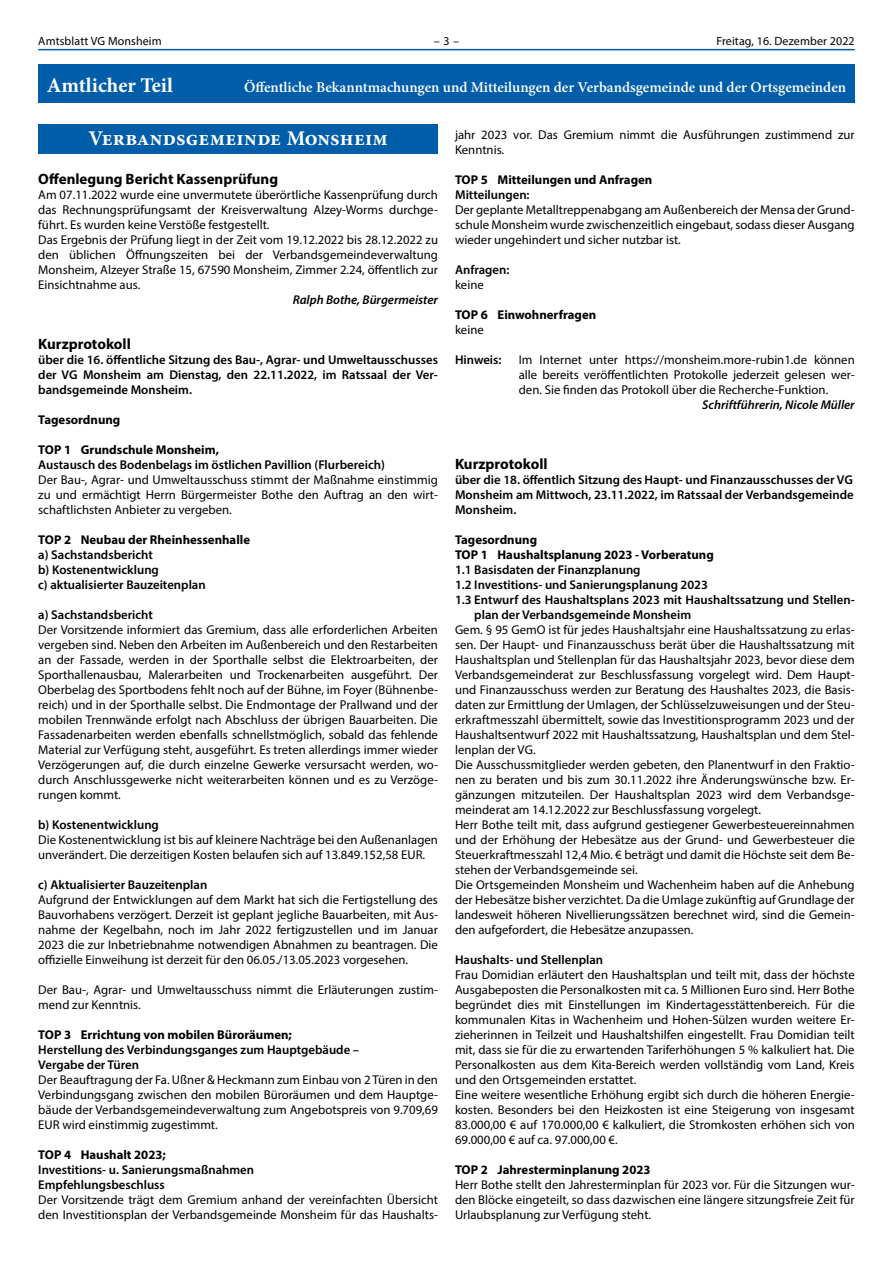
<style>
.page{position:relative;width:893px;height:1263px;background:#fff}
.page>*{position:absolute;margin:0;border:0;box-sizing:border-box;transform-origin:0 0}
.t1{font:700 20.85px "Minion Pro";letter-spacing:.01em;color:#fff}
.t2{font:600 15px "Minion Pro";color:#fff}
.t3{font:700 15px "Myriad Pro";color:#000}
.t4{font:12.75px/15px "Myriad Pro";color:#000}
.t5{font:600 12.75px/15px "Myriad Pro";color:#000}
.t6{font:700 12.75px/15px "Myriad Pro";color:#000}
.t7{font:italic 600 12.75px "Myriad Pro";color:#000}
.t8{font:12px "Myriad Pro";letter-spacing:.01em;color:#000}
</style>
<div class="page">
<hr style="left:38px;top:49px;width:817px;height:1px;background:#005da9">
<div style="left:38px;top:64px;width:817px;height:38px;background:#005da9"></div>
<div style="left:38px;top:124px;width:400px;height:29px;background:#005da9"></div>
<p class="t8" style="left:38px;top:34px;width:125px">Amtsblatt VG Monsheim</p>
<p class="t8" style="left:434px;top:34px;width:27px">– 3 –</p>
<p class="t8" style="left:716px;top:34px;width:140px">Freitag, 16. Dezember 2022</p>
<h1 class="t1" style="left:47px;top:70px;width:128px">Amtlicher Teil</h1>
<p class="t2" style="left:244px;top:76px;width:604px">Öffentliche Bekanntmachungen und Mitteilungen der Verbandsgemeinde und der Ortsgemeinden</p>
<h1 class="t1" style="left:88px;top:124px;width:301px">Verbandsgemeinde Monsheim</h1>
<p class="t3" style="left:38px;top:169px;width:241px">Offenlegung Bericht Kassenprüfung</p>
<p class="t4" style="left:38px;top:187px;width:401px">Am 07.11.2022 wurde eine unvermutete überörtliche Kassenprüfung durch das Rechnungsprüfungsamt der Kreisverwaltung Alzey-Worms durchge&shy;führt. Es wurden keine Verstöße festgestellt.<br>Das Ergebnis der Prüfung liegt in der Zeit vom 19.12.2022 bis 28.12.2022 zu den üblichen Öffnungszeiten bei der Verbandsgemeindeverwaltung Monsheim, Alzeyer Straße 15, 67590 Monsheim, Zimmer 2.24, öffentlich zur Einsichtnahme aus.</p>
<p class="t7" style="left:293px;top:292px;width:147px">Ralph Bothe, Bürgermeister</p>
<p class="t3" style="left:38px;top:334px;width:94px">Kurzprotokoll</p>
<p class="t5" style="left:38px;top:352px;width:401px;text-align:justify">über die 16. öffentliche Sitzung des Bau-, Agrar- und Umweltausschusses der VG Monsheim am Dienstag, den 22.11.2022, im Ratssaal der Ver&shy;bandsgemeinde Monsheim.</p>
<p class="t6" style="left:38px;top:412px;width:84px">Tagesordnung</p>
<p class="t6" style="left:38px;top:442px;width:182px">TOP 1 Grundschule Monsheim,</p>
<p class="t5" style="left:38px;top:457px;width:348px">Austausch des Bodenbelags im östlichen Pavillion (Flurbereich)</p>
<p class="t4" style="left:38px;top:472px;width:401px;text-align:justify">Der Bau-, Agrar- und Umweltausschuss stimmt der Maßnahme einstimmig zu und ermächtigt Herrn Bürgermeister Bothe den Auftrag an den wirt&shy;schaftlichsten Anbieter zu vergeben.</p>
<p class="t6" style="left:38px;top:532px;width:213px">TOP 2 Neubau der Rheinhessenhalle</p>
<p class="t5" style="left:38px;top:547px;width:169px">a) Sachstandsbericht<br>b) Kostenentwicklung<br>c) aktualisierter Bauzeitenplan</p>
<p class="t5" style="left:38px;top:607px;width:116px">a) Sachstandsbericht</p>
<p class="t4" style="left:38px;top:622px;width:401px;text-align:justify">Der Vorsitzende informiert das Gremium, dass alle erforderlichen Arbeiten vergeben sind. Neben den Arbeiten im Außenbereich und den Restarbeiten an der Fassade, werden in der Sporthalle selbst die Elektroarbeiten, der Sporthallenausbau, Malerarbeiten und Trockenarbeiten ausgeführt. Der Oberbelag des Sportbodens fehlt noch auf der Bühne, im Foyer (Bühnenbe&shy;reich) und in der Sporthalle selbst. Die Endmontage der Prallwand und der mobilen Trennwände erfolgt nach Abschluss der übrigen Bauarbeiten. Die Fassadenarbeiten werden ebenfalls schnellstmöglich, sobald das fehlende Material zur Verfügung steht, ausgeführt. Es treten allerdings immer wieder Verzögerungen auf, die durch einzelne Gewerke versursacht werden, wo&shy;durch Anschlussgewerke nicht weiterarbeiten können und es zu Verzöge&shy;rungen kommt.</p>
<p class="t5" style="left:38px;top:817px;width:122px">b) Kostenentwicklung</p>
<p class="t4" style="left:38px;top:832px;width:401px">Die Kostenentwicklung ist bis auf kleinere Nachträge bei den Außenanlagen unverändert. Die derzeitigen Kosten belaufen sich auf 13.849.152,58 EUR.</p>
<p class="t5" style="left:38px;top:877px;width:171px">c) Aktualisierter Bauzeitenplan</p>
<p class="t4" style="left:38px;top:892px;width:401px;text-align:justify">Aufgrund der Entwicklungen auf dem Markt hat sich die Fertigstellung des Bauvorhabens verzögert. Derzeit ist geplant jegliche Bauarbeiten, mit Aus&shy;nahme der Kegelbahn, noch im Jahr 2022 fertigzustellen und im Januar 2023 die zur Inbetriebnahme notwendigen Abnahmen zu beantragen. Die offizielle Einweihung ist derzeit für den 06.05./13.05.2023 vorgesehen.</p>
<p class="t4" style="left:38px;top:982px;width:401px">Der Bau-, Agrar- und Umweltausschuss nimmt die Erläuterungen zustim&shy;mend zur Kenntnis.</p>
<p class="t6" style="left:38px;top:1027px;width:255px">TOP 3 Errichtung von mobilen Büroräumen;</p>
<p class="t5" style="left:38px;top:1042px;width:322px">Herstellung des Verbindungsganges zum Hauptgebäude –<br>Vergabe der Türen</p>
<p class="t4" style="left:38px;top:1072px;width:401px;text-align:justify">Der Beauftragung der Fa. Ußner &amp; Heckmann zum Einbau von 2 Türen in den Verbindungsgang zwischen den mobilen Büroräumen und dem Hauptge&shy;bäude der Verbandsgemeindeverwaltung zum Angebotspreis von 9.709,69<br>EUR wird einstimmig zugestimmt.</p>
<p class="t6" style="left:38px;top:1147px;width:129px">TOP 4 Haushalt 2023;</p>
<p class="t5" style="left:38px;top:1162px;width:217px">Investitions- u. Sanierungsmaßnahmen<br>Empfehlungsbeschluss</p>
<p class="t4" style="left:38px;top:1192px;width:401px">Der Vorsitzende trägt dem Gremium anhand der vereinfachten Übersicht den Investitionsplan der Verbandsgemeinde Monsheim für das Haushalts-</p>
<p class="t4" style="left:455px;top:127px;width:401px">jahr 2023 vor. Das Gremium nimmt die Ausführungen zustimmend zur<br>Kenntnis.</p>
<p class="t6" style="left:455px;top:172px;width:199px">TOP 5 Mitteilungen und Anfragen</p>
<p class="t5" style="left:455px;top:187px;width:76px">Mitteilungen:</p>
<p class="t4" style="left:455px;top:202px;width:401px;text-align:justify">Der geplante Metalltreppenabgang am Außenbereich der Mensa der Grund&shy;schule Monsheim wurde zwischenzeitlich eingebaut, sodass dieser Ausgang wieder ungehindert und sicher nutzbar ist.</p>
<p class="t5" style="left:455px;top:262px;width:56px">Anfragen:</p>
<p class="t4" style="left:455px;top:277px;width:30px">keine</p>
<p class="t6" style="left:455px;top:307px;width:143px">TOP 6 Einwohnerfragen</p>
<p class="t4" style="left:455px;top:322px;width:30px">keine</p>
<p class="t5" style="left:455px;top:352px;width:48px">Hinweis:</p>
<p class="t4" style="left:519px;top:352px;width:337px;text-align:justify">Im Internet unter https://monsheim.more-rubin1.de können alle bereits veröffentlichten Protokolle jederzeit gelesen wer&shy;den. Sie finden das Protokoll über die Recherche-Funktion.</p>
<p class="t7" style="left:702px;top:397px;width:154px">Schriftführerin, Nicole Müller</p>
<p class="t3" style="left:455px;top:454px;width:94px">Kurzprotokoll</p>
<p class="t5" style="left:455px;top:472px;width:400px;text-align:justify">über die 18. öffentlich Sitzung des Haupt- und Finanzausschusses der VG Monsheim am Mittwoch, 23.11.2022, im Ratssaal der Verbandsgemeinde Monsheim.</p>
<p class="t6" style="left:455px;top:532px;width:260px">Tagesordnung<br>TOP 1 Haushaltsplanung 2023 - Vorberatung</p>
<p class="t5" style="left:455px;top:562px;width:187px">1.1 Basisdaten der Finanzplanung</p>
<p class="t5" style="left:455px;top:577px;width:254px">1.2 Investitions- und Sanierungsplanung 2023</p>
<p class="t5" style="left:455px;top:592px;width:401px">1.3 Entwurf des Haushaltsplans 2023 mit Haushaltssatzung und Stellen-</p>
<p class="t5" style="left:474px;top:607px;width:218px">plan der Verbandsgemeinde Monsheim</p>
<p class="t4" style="left:455px;top:622px;width:401px">Gem. § 95 GemO ist für jedes Haushaltsjahr eine Haushaltssatzung zu erlas&shy;sen. Der Haupt- und Finanzausschuss berät über die Haushaltssatzung mit Haushaltsplan und Stellenplan für das Haushaltsjahr 2023, bevor diese dem Verbandsgemeinderat zur Beschlussfassung vorgelegt wird. Dem Haupt&shy;und Finanzausschuss werden zur Beratung des Haushaltes 2023, die Basis&shy;daten zur Ermittlung der Umlagen, der Schlüsselzuweisungen und der Steu&shy;erkraftmesszahl übermittelt, sowie das Investitionsprogramm 2023 und der Haushaltsentwurf 2022 mit Haushaltssatzung, Haushaltsplan und dem Stel&shy;lenplan der VG.<br>Die Ausschussmitglieder werden gebeten, den Planentwurf in den Fraktio&shy;nen zu beraten und bis zum 30.11.2022 ihre Änderungswünsche bzw. Er&shy;gänzungen mitzuteilen. Der Haushaltsplan 2023 wird dem Verbandsge&shy;meinderat am 14.12.2022 zur Beschlussfassung vorgelegt.<br>Herr Bothe teilt mit, dass aufgrund gestiegener Gewerbesteuereinnahmen und der Erhöhung der Hebesätze aus der Grund- und Gewerbesteuer die Steuerkraftmesszahl 12,4 Mio. € beträgt und damit die Höchste seit dem Be&shy;stehen der Verbandsgemeinde sei.<br>Die Ortsgemeinden Monsheim und Wachenheim haben auf die Anhebung der Hebesätze bisher verzichtet. Da die Umlage zukünftig auf Grundlage der landesweit höheren Nivellierungssätzen berechnet wird, sind die Gemein&shy;den aufgefordert, die Hebesätze anzupassen.</p>
<p class="t5" style="left:455px;top:952px;width:150px">Haushalts- und Stellenplan</p>
<p class="t4" style="left:455px;top:967px;width:401px">Frau Domidian erläutert den Haushaltsplan und teilt mit, dass der höchste Ausgabeposten die Personalkosten mit ca. 5 Millionen Euro sind. Herr Bothe begründet dies mit Einstellungen im Kindertagesstättenbereich. Für die kommunalen Kitas in Wachenheim und Hohen-Sülzen wurden weitere Er&shy;zieherinnen in Teilzeit und Haushaltshilfen eingestellt. Frau Domidian teilt mit, dass sie für die zu erwartenden Tariferhöhungen 5 % kalkuliert hat. Die Personalkosten aus dem Kita-Bereich werden vollständig vom Land, Kreis und den Ortsgemeinden erstattet.<br>Eine weitere wesentliche Erhöhung ergibt sich durch die höheren Energie&shy;kosten. Besonders bei den Heizkosten ist eine Steigerung von insgesamt 83.000,00 € auf 170.000,00 € kalkuliert, die Stromkosten erhöhen sich von 69.000,00 € auf ca. 97.000,00 €.</p>
<p class="t6" style="left:455px;top:1162px;width:197px">TOP 2 Jahresterminplanung 2023</p>
<p class="t4" style="left:455px;top:1177px;width:401px;text-align:justify">Herr Bothe stellt den Jahresterminplan für 2023 vor. Für die Sitzungen wur&shy;den Blöcke eingeteilt, so dass dazwischen eine längere sitzungsfreie Zeit für Urlaubsplanung zur Verfügung steht.</p>
</div>
